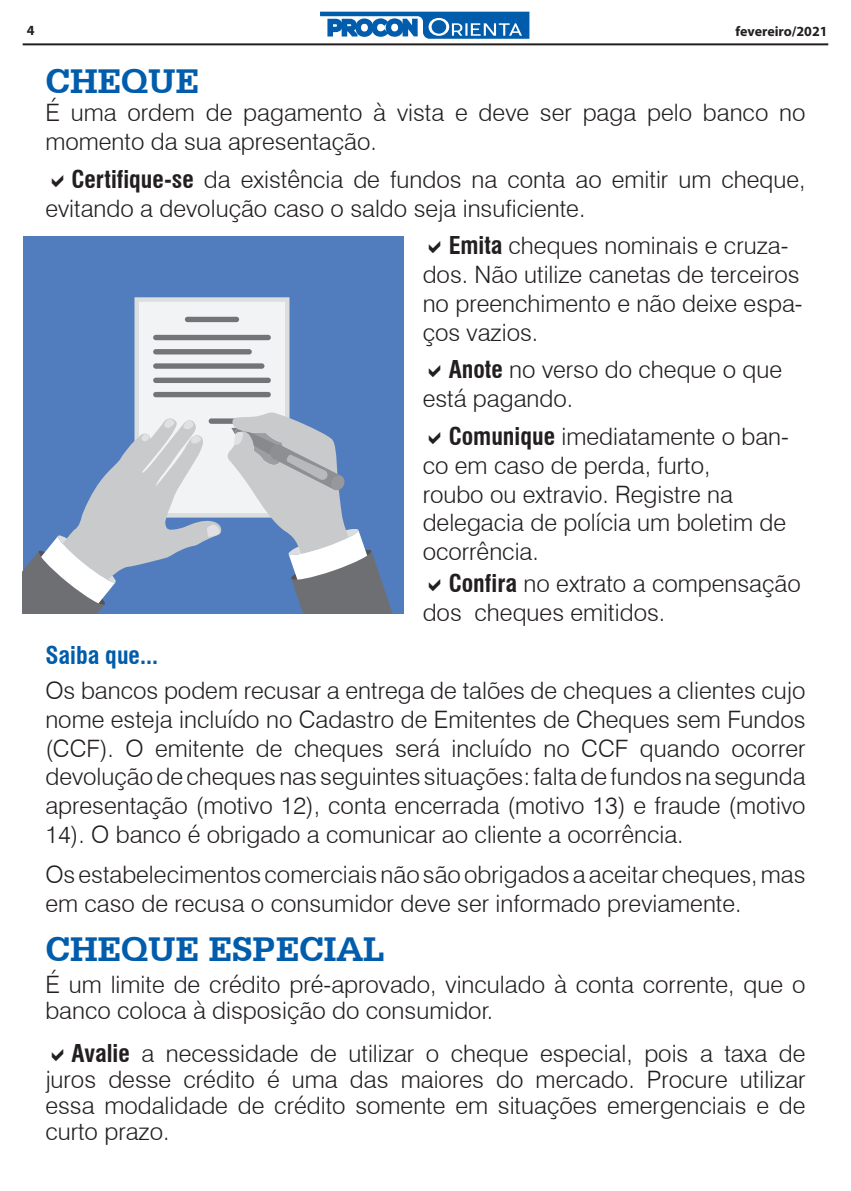
<style>
.page{position:relative;width:851px;height:1191px;background:#fff}
.page>*{position:absolute;margin:0;border:0;box-sizing:border-box;transform-origin:0 0}
.t1{font:700 36px "Serifa BT";color:#015dab}
.t2{font:300 24px/28.8px "Swiss 721 BT";color:#231f20}
.t3{font:700 condensed 24px "Swiss 721 BT";color:#015dab}
.t4{font:700 14px "Myriad Pro";color:#231f20}
.s1{font-weight:700;font-stretch:condensed}
</style>
<div class="page">
<hr style="left:23px;top:43px;width:805px;height:2px;background:#231f20">
<svg style="left:320px;top:12px;width:209px;height:27px"></svg>
<div style="left:23px;top:236px;width:380px;height:378px;background:#517dbe"></div>
<div style="left:134px;top:297px;width:155px;height:220px;background:#dcdddf"></div>
<div style="left:139px;top:302px;width:146px;height:211px;background:#f2f3f4"></div>
<div style="left:185px;top:317px;width:54px;height:5px;background:#727477;border-radius:3px"></div>
<div style="left:153px;top:335px;width:118px;height:5px;background:#727477;border-radius:3px"></div>
<div style="left:153px;top:349px;width:99px;height:5px;background:#727477;border-radius:3px"></div>
<div style="left:153px;top:363px;width:111px;height:6px;background:#727477;border-radius:3px"></div>
<div style="left:153px;top:377px;width:118px;height:6px;background:#727477;border-radius:3px"></div>
<div style="left:153px;top:392px;width:118px;height:5px;background:#727477;border-radius:3px"></div>
<svg style="left:23px;top:412px;width:370px;height:202px"></svg>
<p class="t4" style="left:27px;top:21px;width:9px">4</p>
<p class="t4" style="left:735px;top:22px;width:93px">fevereiro/2021</p>
<h1 class="t1" style="left:45px;top:58px;width:155px">CHEQUE</h1>
<p class="t2" style="left:45px;top:98px;width:761px">É uma ordem de pagamento à vista e deve ser paga pelo banco no momento da sua apresentação.</p>
<p class="t2" style="left:45px;top:165px;width:761px;text-indent:26px"><span class="s1">Certifique-se</span> da existência de fundos na conta ao emitir um cheque, evitando a devolução caso o saldo seja insuficiente.</p>
<p class="t2" style="left:422px;top:231px;width:381px;text-indent:26px"><span class="s1">Emita</span> cheques nominais e cruza&shy;dos. Não utilize canetas de terceiros no preenchimento e não deixe espa&shy;ços vazios.</p>
<p class="t2" style="left:422px;top:355px;width:361px;text-indent:26px"><span class="s1">Anote</span> no verso do cheque o que está pagando.</p>
<p class="t2" style="left:422px;top:422px;width:368px;text-indent:26px"><span class="s1">Comunique</span> imediatamente o ban&shy;co em caso de perda, furto,<br>roubo ou extravio. Registre na delegacia de polícia um boletim de ocorrência.</p>
<p class="t2" style="left:422px;top:569px;width:379px;text-indent:26px"><span class="s1">Confira</span> no extrato a compensação dos cheques emitidos.</p>
<p class="t3" style="left:45px;top:641px;width:114px">Saiba que...</p>
<p class="t2" style="left:45px;top:676px;width:761px;text-align:justify">Os bancos podem recusar a entrega de talões de cheques a clientes cujo nome esteja incluído no Cadastro de Emitentes de Cheques sem Fundos (CCF). O emitente de cheques será incluído no CCF quando ocorrer devolução de cheques nas seguintes situações: falta de fundos na segunda apresentação (motivo 12), conta encerrada (motivo 13) e fraude (motivo 14). O banco é obrigado a comunicar ao cliente a ocorrência.</p>
<p class="t2" style="left:45px;top:860px;width:761px">Os estabelecimentos comerciais não são obrigados a aceitar cheques, mas em caso de recusa o consumidor deve ser informado previamente.</p>
<h1 class="t1" style="left:45px;top:926px;width:341px">CHEQUE ESPECIAL</h1>
<p class="t2" style="left:45px;top:971px;width:761px;line-height:26px">É um limite de crédito pré-aprovado, vinculado à conta corrente, que o banco coloca à disposição do consumidor.</p>
<p class="t2" style="left:45px;top:1040px;width:761px;line-height:26px;text-align:justify;text-indent:26px"><span class="s1">Avalie</span> a necessidade de utilizar o cheque especial, pois a taxa de juros desse crédito é uma das maiores do mercado. Procure utilizar essa modalidade de crédito somente em situações emergenciais e de curto prazo.</p>
</div>
